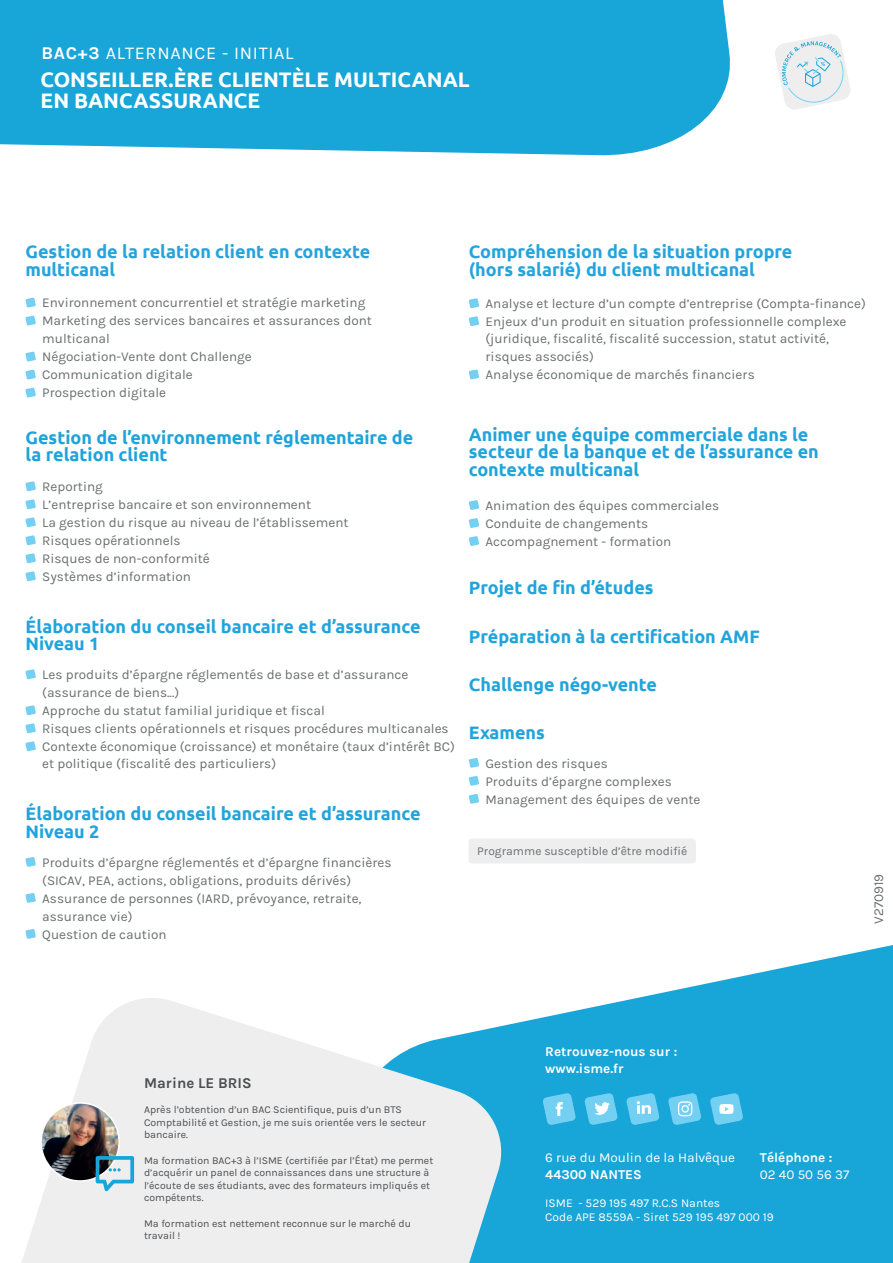
<style>
.page{position:relative;width:893px;height:1263px;background:#fff}
.page>*{position:absolute;margin:0;border:0;box-sizing:border-box;transform-origin:0 0}
.t1{font:700 21px/21px "Ubuntu";color:#fff}
.t2{font:700 18px/17.2px "Ubuntu";color:#21a4db}
.t3{font:700 18px/17.2px "Ubuntu";color:#25a4dc}
.t4{font:700 18px/17.2px "Ubuntu";color:#1ea4da}
.t5{font:18px "Karla";letter-spacing:.04em;color:#fff}
.t6{font:700 15px "Karla";color:#4c4f50}
.t7{font:13.5px/18px "Karla";color:#6b6f6f}
.t8{font:700 13.5px/16.2px "Karla";color:#fff}
.t9{font:13.5px "Karla";color:#fff}
.t10{font:12px/14.4px "Karla";color:#fff}
.t11{font:12px "Karla";color:#6b6f6f}
.t12{font:10.5px/12.6px "Karla";color:#4c4f50}
.s1{font-weight:700}
</style>
<div class="page">
<div style="left:0;top:0;width:730px;height:156px;background:#18a5d8"></div>
<svg style="left:509px;top:945px;width:384px;height:318px;background:#36b0dd"></svg>
<svg style="left:22px;top:998px;width:487px;height:265px;fill:#eeeeef"></svg>
<img style="left:41px;top:1103px;width:78px;height:78px;border-radius:39px">
<div style="left:40px;top:1102px;width:80px;height:80px;border:2px solid #fff;border-radius:50%"></div>
<svg style="left:542px;top:1093px;width:34px;height:32px"></svg>
<svg style="left:584px;top:1093px;width:34px;height:32px"></svg>
<svg style="left:626px;top:1093px;width:34px;height:32px"></svg>
<svg style="left:668px;top:1093px;width:33px;height:32px"></svg>
<svg style="left:710px;top:1093px;width:33px;height:32px"></svg>
<svg style="left:96px;top:1156px;width:38px;height:35px"></svg>
<svg style="left:25px;top:298px;width:11px;height:10px"></svg>
<svg style="left:25px;top:316px;width:11px;height:10px"></svg>
<svg style="left:25px;top:352px;width:11px;height:10px"></svg>
<svg style="left:25px;top:370px;width:11px;height:10px"></svg>
<svg style="left:25px;top:388px;width:11px;height:10px"></svg>
<svg style="left:25px;top:481px;width:11px;height:10px"></svg>
<svg style="left:25px;top:499px;width:11px;height:10px"></svg>
<svg style="left:25px;top:517px;width:11px;height:10px"></svg>
<svg style="left:25px;top:535px;width:11px;height:10px"></svg>
<svg style="left:25px;top:553px;width:11px;height:10px"></svg>
<svg style="left:25px;top:571px;width:11px;height:10px"></svg>
<svg style="left:25px;top:669px;width:11px;height:10px"></svg>
<svg style="left:25px;top:705px;width:11px;height:10px"></svg>
<svg style="left:25px;top:723px;width:11px;height:10px"></svg>
<svg style="left:25px;top:741px;width:11px;height:10px"></svg>
<svg style="left:25px;top:857px;width:11px;height:10px"></svg>
<svg style="left:25px;top:893px;width:11px;height:10px"></svg>
<svg style="left:25px;top:929px;width:11px;height:10px"></svg>
<svg style="left:469px;top:298px;width:10px;height:10px"></svg>
<svg style="left:469px;top:316px;width:10px;height:10px"></svg>
<svg style="left:469px;top:369px;width:10px;height:10px"></svg>
<svg style="left:469px;top:500px;width:10px;height:10px"></svg>
<svg style="left:469px;top:518px;width:10px;height:10px"></svg>
<svg style="left:469px;top:536px;width:10px;height:10px"></svg>
<svg style="left:469px;top:758px;width:10px;height:10px"></svg>
<svg style="left:469px;top:776px;width:10px;height:10px"></svg>
<svg style="left:469px;top:794px;width:10px;height:10px"></svg>
<div style="left:468px;top:838px;width:228px;height:25px;background:#eeeeef;border-radius:4px"></div>
<svg style="left:775px;top:34px;width:75px;height:75px"></svg>
<h2 class="t5" style="left:41px;top:43px;width:254px"><span class="s1">BAC+3</span> ALTERNANCE - INITIAL</h2>
<h1 class="t1" style="left:41px;top:69px;width:431px">CONSEILLER.ÈRE CLIENTÈLE MULTICANAL<br>EN BANCASSURANCE</h1>
<h2 class="t3" style="left:26px;top:243px;width:346px">Gestion de la relation client en contexte multicanal</h2>
<p class="t7" style="left:42px;top:294px;width:331px">Environnement concurrentiel et stratégie marketing Marketing des services bancaires et assurances dont multicanal<br>Négociation-Vente dont Challenge<br>Communication digitale<br>Prospection digitale</p>
<h2 class="t4" style="left:26px;top:428px;width:389px">Gestion de l’environnement réglementaire de la relation client</h2>
<p class="t7" style="left:42px;top:478px;width:308px">Reporting<br>L’entreprise bancaire et son environnement<br>La gestion du risque au niveau de l’établissement<br>Risques opérationnels<br>Risques de non-conformité<br>Systèmes d’information</p>
<h2 class="t2" style="left:26px;top:617px;width:396px">Élaboration du conseil bancaire et d’assurance<br>Niveau 1</h2>
<p class="t7" style="left:42px;top:666px;width:414px">Les produits d’épargne réglementés de base et d’assurance (assurance de biens...)<br>Approche du statut familial juridique et fiscal<br>Risques clients opérationnels et risques procédures multicanales Contexte économique (croissance) et monétaire (taux d’intérêt BC) et politique (fiscalité des particuliers)</p>
<h2 class="t2" style="left:26px;top:805px;width:396px">Élaboration du conseil bancaire et d’assurance<br>Niveau 2</h2>
<p class="t7" style="left:42px;top:853px;width:351px">Produits d’épargne réglementés et d’épargne financières (SICAV, PEA, actions, obligations, produits dérivés)<br>Assurance de personnes (IARD, prévoyance, retraite, assurance vie)<br>Question de caution</p>
<h2 class="t3" style="left:469px;top:243px;width:325px">Compréhension de la situation propre (hors salarié) du client multicanal</h2>
<p class="t7" style="left:485px;top:295px;width:382px">Analyse et lecture d’un compte d’entreprise (Compta-finance)<br>Enjeux d’un produit en situation professionnelle complexe (juridique, fiscalité, fiscalité succession, statut activité, risques associés)<br>Analyse économique de marchés financiers</p>
<h2 class="t2" style="left:469px;top:426px;width:352px">Animer une équipe commerciale dans le secteur de la banque et de l’assurance en contexte multicanal</h2>
<p class="t7" style="left:485px;top:497px;width:235px">Animation des équipes commerciales<br>Conduite de changements<br>Accompagnement - formation</p>
<h2 class="t2" style="left:469px;top:579px;width:186px">Projet de fin d’études</h2>
<h2 class="t2" style="left:469px;top:627px;width:292px">Préparation à la certification AMF</h2>
<h2 class="t2" style="left:469px;top:675px;width:190px">Challenge négo-vente</h2>
<h2 class="t2" style="left:469px;top:723px;width:78px">Examens</h2>
<p class="t7" style="left:485px;top:754px;width:217px">Gestion des risques<br>Produits d’épargne complexes<br>Management des équipes de vente</p>
<p class="t11" style="left:477px;top:844px;width:211px">Programme susceptible d’être modifié</p>
<p class="t7" style="left:870px;top:924px;width:51px;rotate:-90deg">V270919</p>
<p class="t6" style="left:144px;top:1074px;width:109px">Marine LE BRIS</p>
<p class="t12" style="left:144px;top:1103px;width:284px">Après l’obtention d’un BAC Scientifique, puis d’un BTS<br>Comptabilité et Gestion, je me suis orientée vers le secteur bancaire.</p>
<p class="t12" style="left:144px;top:1154px;width:291px">Ma formation BAC+3 à l’ISME (certifiée par l’État) me permet d’acquérir un panel de connaissances dans une structure à l’écoute de ses étudiants, avec des formateurs impliqués et compétents.</p>
<p class="t12" style="left:144px;top:1217px;width:269px">Ma formation est nettement reconnue sur le marché du travail !</p>
<p class="t8" style="left:545px;top:1044px;width:134px">Retrouvez-nous sur : www.isme.fr</p>
<p class="t8" style="left:760px;top:1150px;width:74px">Téléphone :</p>
<p class="t9" style="left:760px;top:1166px;width:91px">02 40 50 56 37</p>
<p class="t10" style="left:545px;top:1196px;width:230px">ISME - 529 195 497 R.C.S Nantes<br>Code APE 8559A - Siret 529 195 497 000 19</p>
<p class="t9" style="left:545px;top:1150px;width:191px">6 rue du Moulin de la Halvêque</p>
<p class="t8" style="left:545px;top:1166px;width:98px">44300 NANTES</p>
</div>
